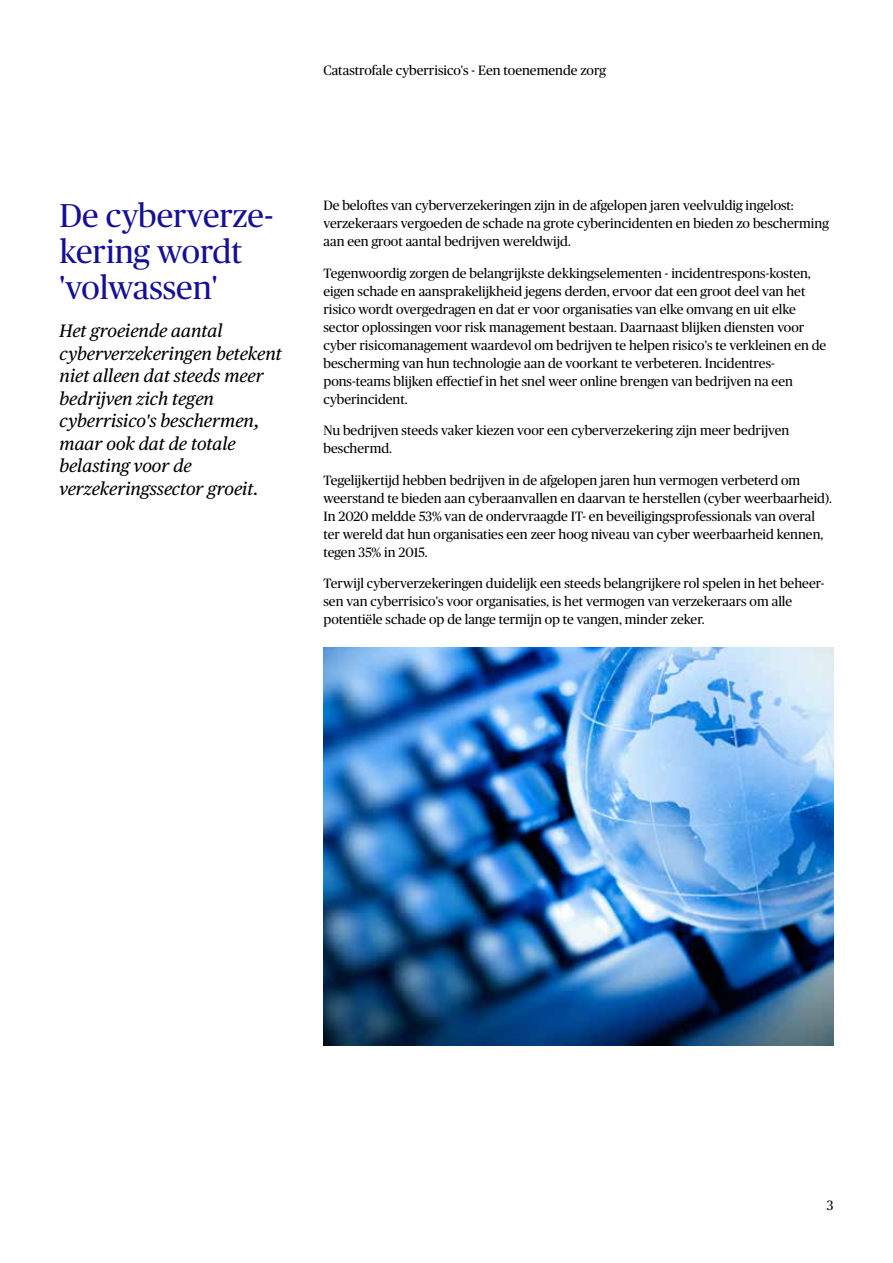
<style>
.page{position:relative;width:893px;height:1263px;background:#fff}
.page>*{position:absolute;margin:0;border:0;box-sizing:border-box;transform-origin:0 0}
.t1{font:33px/36px "Chubb Publico";color:#150f96}
.t2{font:italic 18px/22.5px "Chubb Publico Text";color:#000}
.t3{font:13.5px/18px "Chubb Publico";color:#000}
</style>
<div class="page">
<img style="left:323px;top:647px;width:510px;height:399px">
<p class="t3" style="left:323px;top:60px;width:284px">Catastrofale cyberrisico's - Een toenemende zorg</p>
<h1 class="t1" style="left:60px;top:195px;width:215px">De cyberverze&shy;kering wordt 'volwassen'</h1>
<p class="t3" style="left:323px;top:196px;width:507px">De beloftes van cyberverzekeringen zijn in de afgelopen jaren veelvuldig ingelost: verzekeraars vergoeden de schade na grote cyberincidenten en bieden zo bescherming aan een groot aantal bedrijven wereldwijd.</p>
<p class="t3" style="left:323px;top:263px;width:504px">Tegenwoordig zorgen de belangrijkste dekkingselementen - incidentrespons-kosten, eigen schade en aansprakelijkheid jegens derden, ervoor dat een groot deel van het risico wordt overgedragen en dat er voor organisaties van elke omvang en uit elke sector oplossingen voor risk management bestaan. Daarnaast blijken diensten voor cyber risicomanagement waardevol om bedrijven te helpen risico's te verkleinen en de bescherming van hun technologie aan de voorkant te verbeteren. Incidentres&shy;pons-teams blijken effectief in het snel weer online brengen van bedrijven na een cyberincident.</p>
<p class="t3" style="left:323px;top:421px;width:467px">Nu bedrijven steeds vaker kiezen voor een cyberverzekering zijn meer bedrijven beschermd.</p>
<p class="t3" style="left:323px;top:470px;width:510px">Tegelijkertijd hebben bedrijven in de afgelopen jaren hun vermogen verbeterd om weerstand te bieden aan cyberaanvallen en daarvan te herstellen (cyber weerbaarheid).<br>In 2020 meldde 53% van de ondervraagde IT- en beveiligingsprofessionals van overal ter wereld dat hun organisaties een zeer hoog niveau van cyber weerbaarheid kennen, tegen 35% in 2015.</p>
<p class="t3" style="left:323px;top:574px;width:503px">Terwijl cyberverzekeringen duidelijk een steeds belangrijkere rol spelen in het beheer&shy;sen van cyberrisico's voor organisaties, is het vermogen van verzekeraars om alle potentiële schade op de lange termijn op te vangen, minder zeker.</p>
<h2 class="t2" style="left:60px;top:319px;width:224px">Het groeiende aantal cyberverzekeringen betekent niet alleen dat steeds meer bedrijven zich tegen cyberrisico's beschermen, maar ook dat de totale belasting voor de verzekeringssector groeit.</h2>
<p class="t3" style="left:827px;top:1195px;width:8px">3</p>
</div>
